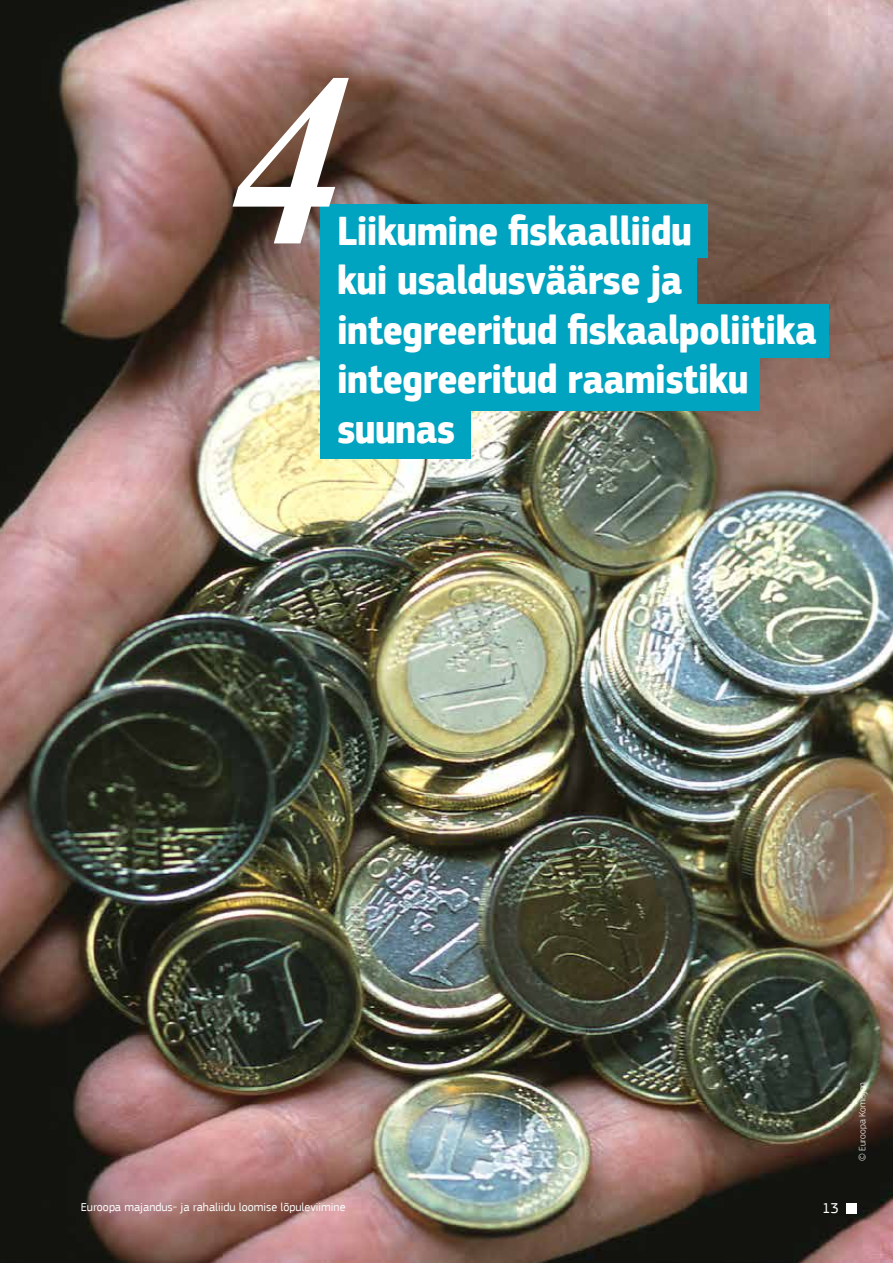
<style>
.page{position:relative;width:893px;height:1263px;background:#fff}
.page>*{position:absolute;margin:0;border:0;box-sizing:border-box;transform-origin:0 0}
.t1{font:italic 700 240px "Times New Roman";color:#fff}
.t2{font:700 42px/49.5px "EC Square Sans Cond Pro";color:#fff}
.t3{font:15px "EC Square Sans Pro";color:#fff}
.t4{font:12px "EC Square Sans Pro";color:#fff}
.t5{font:300 9.75px "EC Square Sans Pro";color:#fff}
</style>
<div class="page">
<img style="left:0;top:0;width:893px;height:1263px">
<div style="left:320px;top:204px;width:388px;height:53px;background:#00a3c0"></div>
<div style="left:320px;top:256px;width:377px;height:53px;background:#00a3c0"></div>
<div style="left:320px;top:358px;width:440px;height:53px;background:#00a3c0"></div>
<div style="left:320px;top:405px;width:151px;height:53px;background:#00a3c0"></div>
<div style="left:320px;top:304px;width:509px;height:54px;background:#00a3c0"></div>
<div style="left:846px;top:1203px;width:10px;height:10px;background:#fff"></div>
<h1 class="t1" style="left:228px;top:-8px;width:121px">4</h1>
<p class="t2" style="left:337px;top:207px;width:481px">Liikumine fiskaalliidu<br>kui usaldusväärse ja integreeritud fiskaalpoliitika integreeritud raamistiku suunas</p>
<p class="t4" style="left:81px;top:1200px;width:266px">Euroopa majandus- ja rahaliidu loomise lõpuleviimine</p>
<p class="t3" style="left:822px;top:1199px;width:18px">13</p>
<p class="t5" style="left:856px;top:1161px;width:81px;rotate:-90deg">© Euroopa Komisjon</p>
</div>
